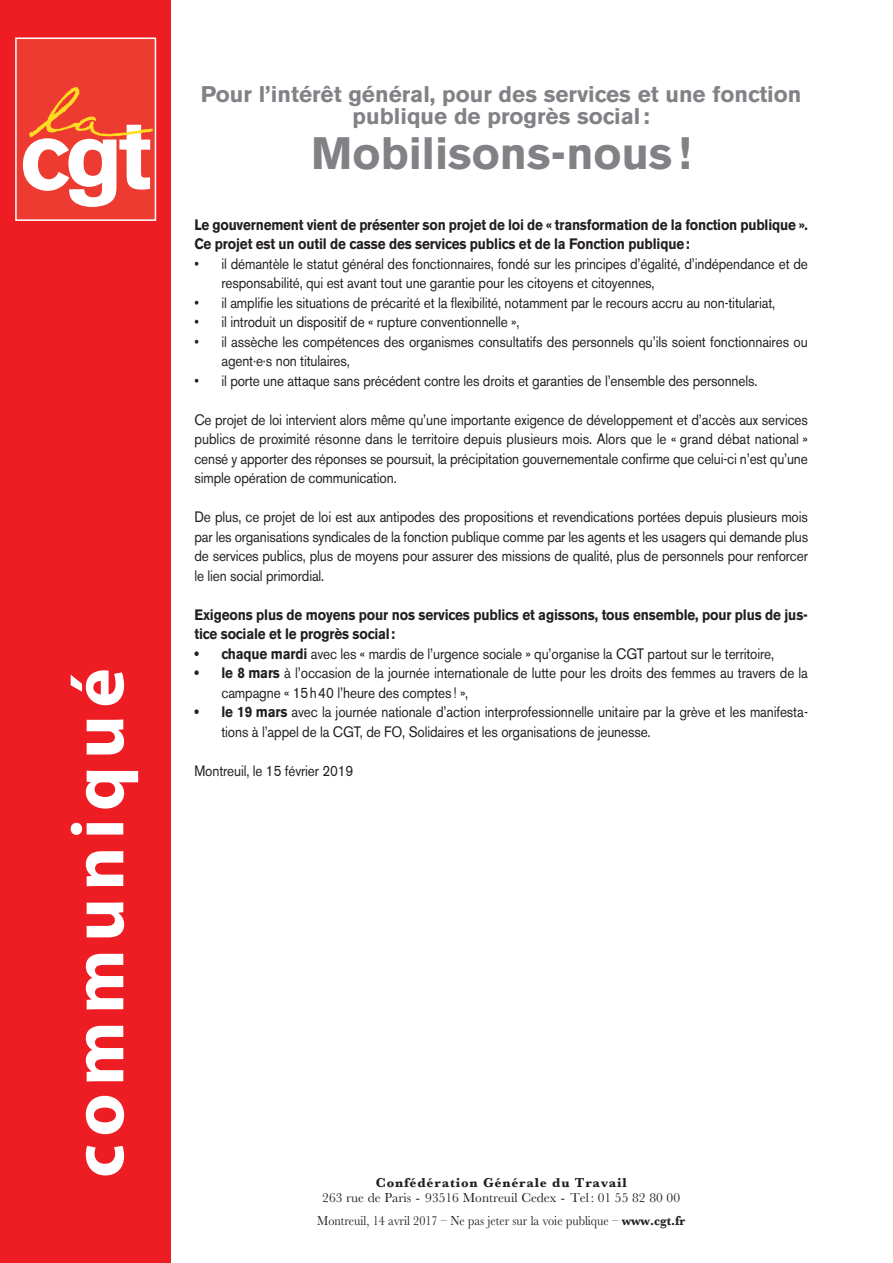
<style>
.page{position:relative;width:893px;height:1263px;background:#fff}
.page>*{position:absolute;margin:0;border:0;box-sizing:border-box;transform-origin:0 0}
.t1{font:700 75px "Myriad Pro";letter-spacing:.1em;color:#fff}
.Titre_communiqué{font:700 45px "Akzidenz Grotesk BE";color:#808285}
.Surtitre{font:700 22.5px/22.5px "Akzidenz Grotesk BE";color:#808285;text-align:center}
.texte{font:15px/19.5px "Akzidenz Grotesk BE";letter-spacing:-.01em;color:#231f20;scale:.9 1}
.texte-2{font:700 15px/19.5px "Akzidenz Grotesk BE";letter-spacing:-.01em;color:#231f20;scale:.9 1}
.t2{font:13.5px "Baskerville";color:#231f20;scale:.9 1}
.t3{font:13.5px "Baskerville";color:#231f20}
.t4{font:700 13.5px "Baskerville";letter-spacing:.06em;color:#231f20}
.s1{font-weight:700}
</style>
<div class="page">
<div style="left:0;top:0;width:170px;height:1263px;background:#ee1d23"></div>
<div style="left:16px;top:38px;width:139px;height:182px;background:#ee3b32"></div>
<svg style="left:23px;top:87px;width:130px;height:120px"></svg>
<div style="left:15px;top:38px;width:141px;height:183px;border:2px solid #fff"></div>
<p class="t1" style="left:49px;top:1178px;width:511px;rotate:-90deg">communiqué</p>
<p class="Surtitre" style="left:201px;top:83px;width:602px">Pour l’intérêt général, pour des services et une fonction publique de progrès social:</p>
<p class="Titre_communiqué" style="left:311px;top:128px;width:381px">Mobilisons-nous!</p>
<p class="texte-2" style="left:194px;top:215px;width:683px">Le gouvernement vient de présenter son projet de loi de « transformation de la fonction publique ».<br>Ce projet est un outil de casse des services publics et de la Fonction publique:</p>
<p class="texte" style="left:221px;top:254px;width:653px;text-indent:-27px">• il démantèle le statut général des fonctionnaires, fondé sur les principes d’égalité, d’indépendance et de responsabilité, qui est avant tout une garantie pour les citoyens et citoyennes,</p>
<p class="texte" style="left:194px;top:293px;width:647px">• il amplifie les situations de précarité et la flexibilité, notamment par le recours accru au non-titulariat,</p>
<p class="texte" style="left:194px;top:312px;width:363px">• il introduit un dispositif de « rupture conventionnelle »,</p>
<p class="texte" style="left:221px;top:332px;width:653px;text-indent:-27px">• il assèche les compétences des organismes consultatifs des personnels qu’ils soient fonctionnaires ou agent·e·s non titulaires,</p>
<p class="texte" style="left:194px;top:371px;width:627px">• il porte une attaque sans précédent contre les droits et garanties de l’ensemble des personnels.</p>
<p class="texte" style="left:194px;top:410px;width:683px;text-align:justify">Ce projet de loi intervient alors même qu’une importante exigence de développement et d’accès aux services publics de proximité résonne dans le territoire depuis plusieurs mois. Alors que le « grand débat national » censé y apporter des réponses se poursuit, la précipitation gouvernementale confirme que celui-ci n’est qu’une simple opération de communication.</p>
<p class="texte" style="left:194px;top:507px;width:683px;text-align:justify">De plus, ce projet de loi est aux antipodes des propositions et revendications portées depuis plusieurs mois par les organisations syndicales de la fonction publique comme par les agents et les usagers qui demande plus de services publics, plus de moyens pour assurer des missions de qualité, plus de personnels pour renforcer le lien social primordial.</p>
<p class="texte-2" style="left:194px;top:605px;width:683px">Exigeons plus de moyens pour nos services publics et agissons, tous ensemble, pour plus de jus&shy;tice sociale et le progrès social:</p>
<p class="texte" style="left:194px;top:644px;width:646px"><span class="s1">• chaque mardi</span> avec les « mardis de l’urgence sociale » qu’organise la CGT partout sur le territoire,</p>
<p class="texte" style="left:221px;top:663px;width:653px;text-indent:-27px"><span class="s1">• le 8 mars</span> à l’occasion de la journée internationale de lutte pour les droits des femmes au travers de la campagne « 15h40 l’heure des comptes! »,</p>
<p class="texte" style="left:221px;top:702px;width:653px;text-indent:-27px"><span class="s1">• le 19 mars</span> avec la journée nationale d’action interprofessionnelle unitaire par la grève et les manifesta&shy;tions à l’appel de la CGT, de FO, Solidaires et les organisations de jeunesse.</p>
<p class="texte" style="left:194px;top:761px;width:178px">Montreuil, le 15 février 2019</p>
<p class="t4" style="left:376px;top:1173px;width:252px">Confédération Générale du Travail</p>
<p class="t3" style="left:322px;top:1189px;width:359px">263 rue de Paris - 93516 Montreuil Cedex - Tel: 01 55 82 80 00</p>
<p class="t2" style="left:317px;top:1212px;width:411px">Montreuil, 14 avril 2017 – Ne pas jeter sur la voie publique – <span class="s1">www.cgt.fr</span></p>
</div>
